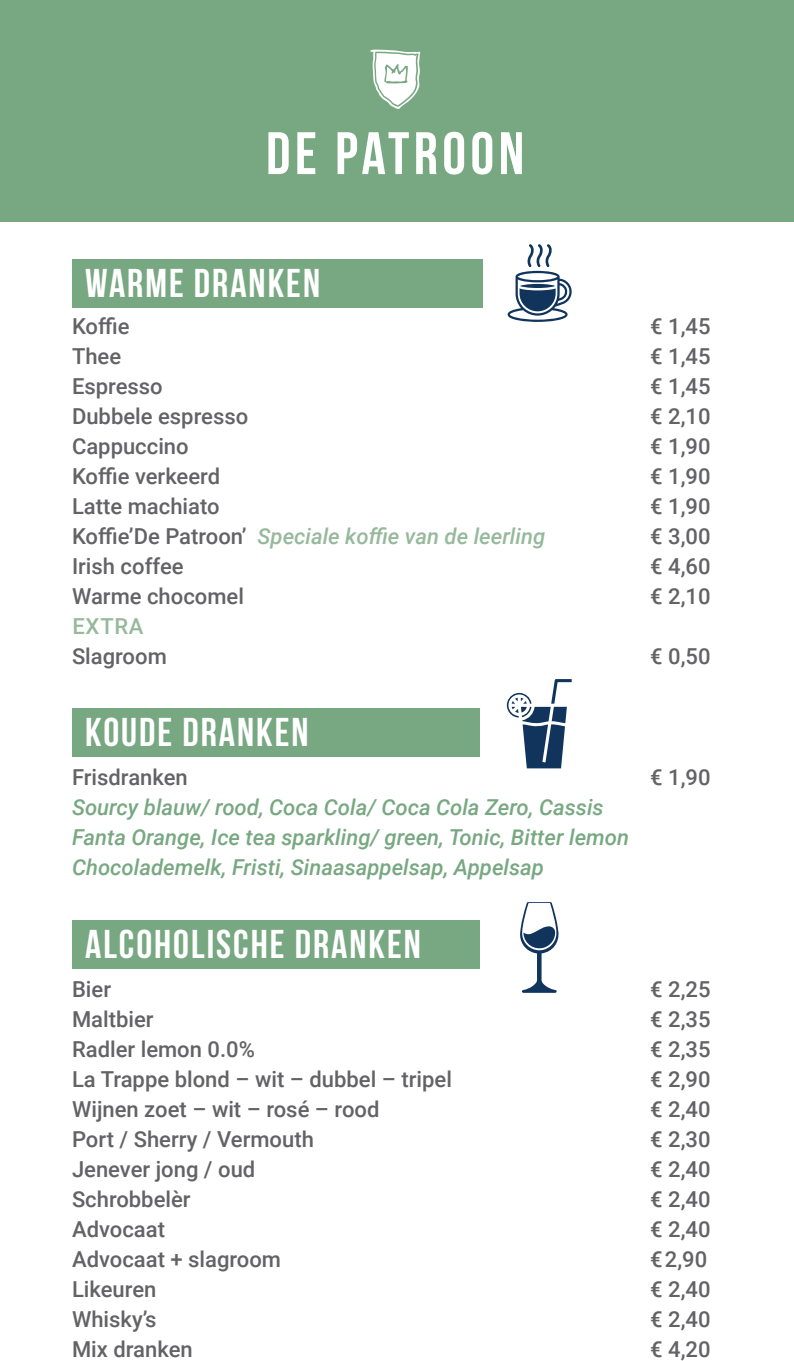
<style>
.page{position:relative;width:794px;height:1361px;background:#fff}
.page>*{position:absolute;margin:0;border:0;box-sizing:border-box;transform-origin:0 0}
.t1{font:700 40px "Bebas Neue";letter-spacing:.05em;color:#fff}
.t2{font:500 22px "Roboto";color:#636366}
.t3{font:italic 500 22px "Roboto";color:#78a882}
.t4{font:italic 500 22px "Roboto";color:#96b99c}
.t5{font:500 22px "Roboto";letter-spacing:.035em;color:#96b99c}
.s1{font-style:normal;color:#636366}
</style>
<div class="page">
<div style="left:0;top:0;width:794px;height:221px;background:#78a882"></div>
<svg style="left:268px;top:132px;width:254px;height:43px"></svg>
<svg style="left:370px;top:49px;width:50px;height:60px"></svg>
<div style="left:72px;top:259px;width:410px;height:48px;background:#78a882"></div>
<div style="left:72px;top:709px;width:407px;height:48px;background:#78a882"></div>
<div style="left:72px;top:920px;width:407px;height:48px;background:#78a882"></div>
<svg style="left:507px;top:244px;width:65px;height:78px"></svg>
<svg style="left:507px;top:679px;width:64px;height:89px"></svg>
<svg style="left:520px;top:902px;width:39px;height:91px"></svg>
<p class="t1" style="left:85px;top:261px;width:236px">WARME DRANKEN</p>
<p class="t2" style="left:72px;top:311px;width:59px">Koffie</p>
<p class="t2" style="left:650px;top:311px;width:62px">€ 1,45</p>
<p class="t2" style="left:72px;top:341px;width:51px">Thee</p>
<p class="t2" style="left:650px;top:341px;width:62px">€ 1,45</p>
<p class="t2" style="left:72px;top:371px;width:92px">Espresso</p>
<p class="t2" style="left:650px;top:371px;width:62px">€ 1,45</p>
<p class="t2" style="left:72px;top:401px;width:178px">Dubbele espresso</p>
<p class="t2" style="left:650px;top:401px;width:62px">€ 2,10</p>
<p class="t2" style="left:72px;top:431px;width:118px">Cappuccino</p>
<p class="t2" style="left:650px;top:431px;width:62px">€ 1,90</p>
<p class="t2" style="left:72px;top:461px;width:150px">Koffie verkeerd</p>
<p class="t2" style="left:650px;top:461px;width:62px">€ 1,90</p>
<p class="t2" style="left:72px;top:491px;width:149px">Latte machiato</p>
<p class="t2" style="left:650px;top:491px;width:62px">€ 1,90</p>
<p class="t4" style="left:72px;top:521px;width:475px"><span class="s1">Koffie’De Patroon’</span> Speciale koffie van de leerling</p>
<p class="t2" style="left:650px;top:521px;width:62px">€ 3,00</p>
<p class="t2" style="left:72px;top:551px;width:113px">Irish coffee</p>
<p class="t2" style="left:650px;top:551px;width:62px">€ 4,60</p>
<p class="t2" style="left:72px;top:581px;width:173px">Warme chocomel</p>
<p class="t2" style="left:650px;top:581px;width:62px">€ 2,10</p>
<p class="t5" style="left:72px;top:611px;width:73px">EXTRA</p>
<p class="t2" style="left:72px;top:641px;width:96px">Slagroom</p>
<p class="t2" style="left:650px;top:641px;width:62px">€ 0,50</p>
<p class="t1" style="left:85px;top:710px;width:225px">KOUDE DRANKEN</p>
<p class="t2" style="left:72px;top:761px;width:117px">Frisdranken</p>
<p class="t2" style="left:650px;top:761px;width:62px">€ 1,90</p>
<p class="t3" style="left:72px;top:791px;width:533px">Sourcy blauw/ rood, Coca Cola/ Coca Cola Zero, Cassis</p>
<p class="t3" style="left:72px;top:821px;width:558px">Fanta Orange, Ice tea sparkling/ green, Tonic, Bitter lemon</p>
<p class="t3" style="left:72px;top:851px;width:473px">Chocolademelk, Fristi, Sinaasappelsap, Appelsap</p>
<p class="t1" style="left:85px;top:922px;width:337px">ALCOHOLISCHE DRANKEN</p>
<p class="t2" style="left:72px;top:973px;width:41px">Bier</p>
<p class="t2" style="left:650px;top:973px;width:62px">€ 2,25</p>
<p class="t2" style="left:72px;top:1003px;width:83px">Maltbier</p>
<p class="t2" style="left:650px;top:1003px;width:62px">€ 2,35</p>
<p class="t2" style="left:72px;top:1033px;width:184px">Radler lemon 0.0%</p>
<p class="t2" style="left:650px;top:1033px;width:62px">€ 2,35</p>
<p class="t2" style="left:72px;top:1063px;width:381px">La Trappe blond – wit – dubbel – tripel</p>
<p class="t2" style="left:650px;top:1063px;width:62px">€ 2,90</p>
<p class="t2" style="left:72px;top:1093px;width:309px">Wijnen zoet – wit – rosé – rood</p>
<p class="t2" style="left:650px;top:1093px;width:62px">€ 2,40</p>
<p class="t2" style="left:72px;top:1123px;width:243px">Port / Sherry / Vermouth</p>
<p class="t2" style="left:650px;top:1123px;width:62px">€ 2,30</p>
<p class="t2" style="left:72px;top:1153px;width:185px">Jenever jong / oud</p>
<p class="t2" style="left:650px;top:1153px;width:62px">€ 2,40</p>
<p class="t2" style="left:72px;top:1183px;width:120px">Schrobbelèr</p>
<p class="t2" style="left:650px;top:1183px;width:62px">€ 2,40</p>
<p class="t2" style="left:72px;top:1213px;width:94px">Advocaat</p>
<p class="t2" style="left:650px;top:1213px;width:62px">€ 2,40</p>
<p class="t2" style="left:72px;top:1243px;width:211px">Advocaat + slagroom</p>
<p class="t2" style="left:650px;top:1243px;width:58px">€2,90</p>
<p class="t2" style="left:72px;top:1273px;width:86px">Likeuren</p>
<p class="t2" style="left:650px;top:1273px;width:62px">€ 2,40</p>
<p class="t2" style="left:72px;top:1303px;width:86px">Whisky’s</p>
<p class="t2" style="left:650px;top:1303px;width:62px">€ 2,40</p>
<p class="t2" style="left:72px;top:1333px;width:122px">Mix dranken</p>
<p class="t2" style="left:650px;top:1333px;width:62px">€ 4,20</p>
</div>
